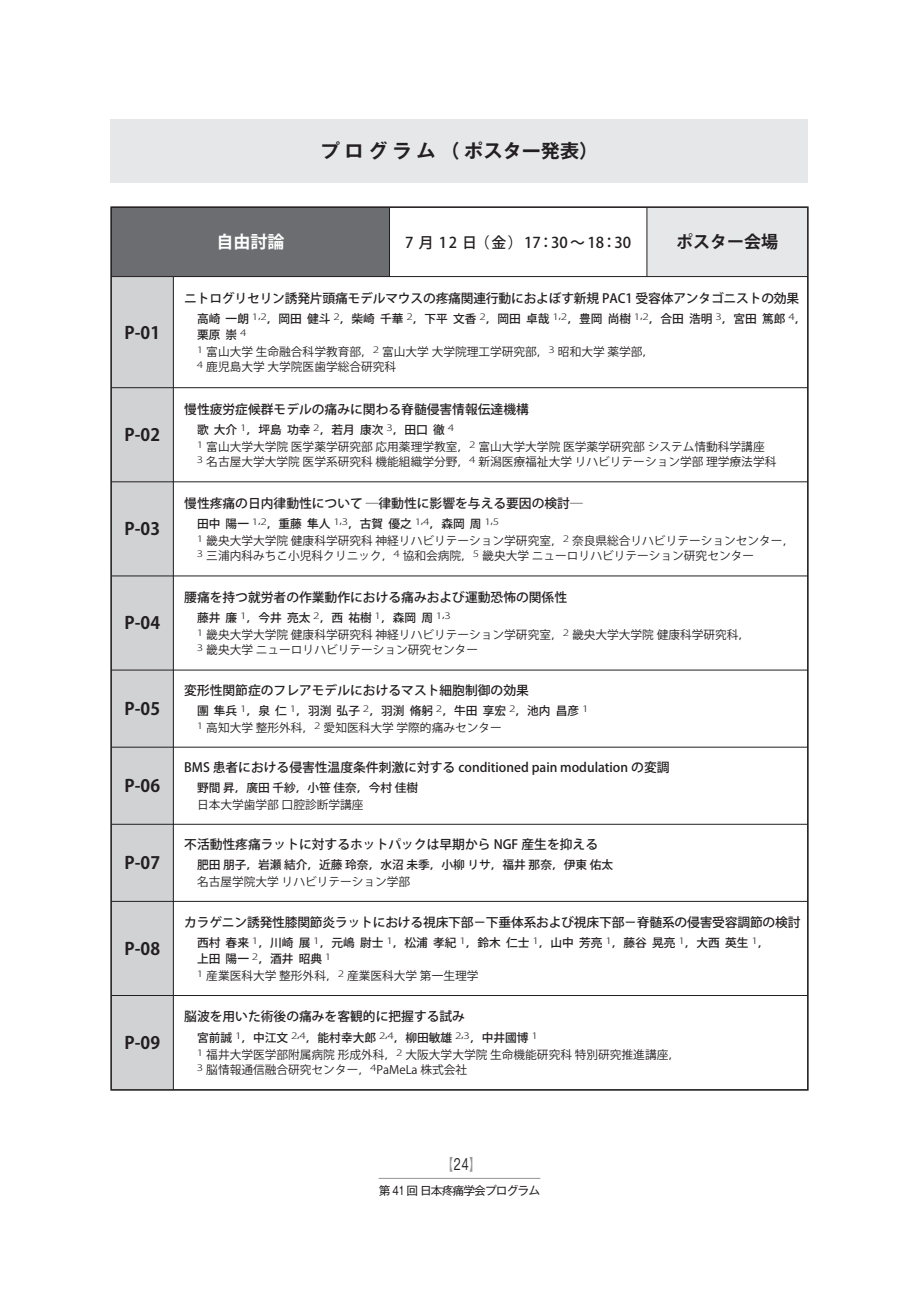
<style>
.page{position:relative;width:919px;height:1289px;background:#fff}
.page>*{position:absolute;margin:0;border:0;box-sizing:border-box;transform-origin:0 0}
.t1{font:700 19.2px "Gothic MB101 Pro De";color:#231f20}
.t2{font:700 16.95px "Koz Go Pro";color:#231f20}
.t3{font:700 16.95px "Koz Go Pro";color:#fff}
.t4{font:500 14.85px "Koz Go Pr 6 N";color:#231f20}
.t5{font:300 14.85px "Jun 101 Pro";color:#939598;scale:.75 1}
.t6{font:500 12.75px "Koz Go Pr 6 N";color:#231f20}
.t7{font:11.7px/14.9px "Koz Go Pro";color:#231f20}
.t8{font:500 11.7px/15.9px "Koz Go Pr 6 N";color:#231f20}
.t9{font:11.7px "Gothic MB101 Pro";letter-spacing:-.075em;color:#231f20}
.s1{font-family:"MOG Romaji B";font-weight:500;color:#231f20}
</style>
<div class="page">
<hr style="left:378px;top:1178px;width:162px;height:1px;background:#939598">
<div style="left:111px;top:207px;width:278px;height:69px;background:#6c6d70"></div>
<div style="left:647px;top:207px;width:160px;height:69px;background:#e6e7e9"></div>
<div style="left:111px;top:276px;width:62px;height:112px;background:#d1d2d4"></div>
<div style="left:111px;top:388px;width:62px;height:94px;background:#d1d2d4"></div>
<div style="left:111px;top:482px;width:62px;height:94px;background:#d1d2d4"></div>
<div style="left:111px;top:576px;width:62px;height:94px;background:#d1d2d4"></div>
<div style="left:111px;top:670px;width:62px;height:77px;background:#d1d2d4"></div>
<div style="left:111px;top:747px;width:62px;height:77px;background:#d1d2d4"></div>
<div style="left:111px;top:824px;width:62px;height:77px;background:#d1d2d4"></div>
<div style="left:111px;top:901px;width:62px;height:94px;background:#d1d2d4"></div>
<div style="left:111px;top:995px;width:62px;height:94px;background:#d1d2d4"></div>
<hr style="left:111px;top:207px;width:1px;height:882px;background:#231f20">
<hr style="left:173px;top:276px;width:1px;height:813px;background:#231f20">
<hr style="left:389px;top:207px;width:1px;height:70px;background:#231f20">
<hr style="left:646px;top:207px;width:1px;height:70px;background:#231f20">
<hr style="left:807px;top:207px;width:1px;height:882px;background:#231f20">
<hr style="left:111px;top:207px;width:696px;height:1px;background:#231f20">
<hr style="left:111px;top:276px;width:696px;height:1px;background:#231f20">
<hr style="left:111px;top:387px;width:696px;height:1px;background:#231f20">
<hr style="left:111px;top:481px;width:696px;height:1px;background:#231f20">
<hr style="left:111px;top:575px;width:696px;height:1px;background:#231f20">
<hr style="left:111px;top:669px;width:696px;height:1px;background:#231f20">
<hr style="left:111px;top:747px;width:696px;height:1px;background:#231f20">
<hr style="left:111px;top:824px;width:696px;height:1px;background:#231f20">
<hr style="left:111px;top:901px;width:696px;height:1px;background:#231f20">
<hr style="left:111px;top:995px;width:696px;height:1px;background:#231f20">
<hr style="left:111px;top:1089px;width:696px;height:1px;background:#231f20">
<div style="left:111px;top:119px;width:697px;height:64px;background:#e6e7e9"></div>
<h1 class="t1" style="left:320px;top:135px;width:279px">プログラム（ポスター発表）</h1>
<h2 class="t2" style="left:125px;top:321px;width:37px">P-01</h2>
<h2 class="t2" style="left:125px;top:424px;width:37px">P-02</h2>
<h2 class="t2" style="left:125px;top:518px;width:37px">P-03</h2>
<h2 class="t2" style="left:125px;top:612px;width:37px">P-04</h2>
<h2 class="t2" style="left:125px;top:698px;width:37px">P-05</h2>
<h2 class="t2" style="left:125px;top:775px;width:37px">P-06</h2>
<h2 class="t2" style="left:125px;top:852px;width:37px">P-07</h2>
<h2 class="t2" style="left:125px;top:937px;width:37px">P-08</h2>
<h2 class="t2" style="left:125px;top:1031px;width:37px">P-09</h2>
<h2 class="t3" style="left:216px;top:231px;width:70px">自由討論</h2>
<p class="t4" style="left:405px;top:234px;width:227px">7 月 12 日（金）17：30〜18：30</p>
<h2 class="t2" style="left:676px;top:231px;width:104px">ポスター会場</h2>
<p class="t6" style="left:184px;top:291px;width:616px">ニトログリセリン誘発片頭痛モデルマウスの疼痛関連行動におよぼす新規 PAC1 受容体アンタゴニストの効果</p>
<p class="t8" style="left:197px;top:311px;width:611px">高崎一朗 <sup>1</sup><sup>,</sup><sup>2</sup>，岡田健斗 <sup>2</sup>，柴崎千華 <sup>2</sup>，下平文香 <sup>2</sup>，岡田卓哉 <sup>1</sup><sup>,</sup><sup>2</sup>，豊岡尚樹 <sup>1</sup><sup>,</sup><sup>2</sup>，合田浩明 <sup>3</sup>，宮田篤郎 <sup>4</sup>，栗原崇<sup>4</sup></p>
<p class="t7" style="left:197px;top:345px;width:459px"><sup>1</sup> 富山大学生命融合科学教育部，<sup>2</sup> 富山大学大学院理工学研究部，<sup>3</sup> 昭和大学薬学部，<br><sup>4</sup> 鹿児島大学大学院医歯学総合研究科</p>
<p class="t6" style="left:184px;top:402px;width:346px">慢性疲労症候群モデルの痛みに関わる脊髄侵害情報伝達機構</p>
<p class="t8" style="left:197px;top:422px;width:258px">歌大介 <sup>1</sup>，坪島功幸 <sup>2</sup>，若月康次 <sup>3</sup>，田口徹 <sup>4</sup></p>
<p class="t7" style="left:197px;top:439px;width:581px"><sup>1</sup> 富山大学大学院医学薬学研究部応用薬理学教室，<sup>2</sup> 富山大学大学院医学薬学研究部システム情動科学講座<br><sup>3</sup> 名古屋大学大学院医学系研究科機能組織学分野，<sup>4</sup> 新潟医療福祉大学リハビリテーション学部理学療法学科</p>
<p class="t6" style="left:184px;top:496px;width:400px">慢性疼痛の日内律動性について ─律動性に影響を与える要因の検討─</p>
<p class="t8" style="left:197px;top:516px;width:304px">田中陽一 <sup>1</sup><sup>,</sup><sup>2</sup>，重藤隼人 <sup>1</sup><sup>,</sup><sup>3</sup>，古賀優之 <sup>1</sup><sup>,</sup><sup>4</sup>，森岡周 <sup>1</sup><sup>,</sup><sup>5</sup></p>
<p class="t7" style="left:197px;top:533px;width:599px"><sup>1</sup> 畿央大学大学院健康科学研究科神経リハビリテーション学研究室，<sup>2</sup> 奈良県総合リハビリテーションセンター，<br><sup>3</sup> 三浦内科みちこ小児科クリニック，<sup>4</sup> 協和会病院，<sup>5</sup> 畿央大学ニューロリハビリテーション研究センター</p>
<p class="t6" style="left:184px;top:590px;width:384px">腰痛を持つ就労者の作業動作における痛みおよび運動恐怖の関係性</p>
<p class="t8" style="left:197px;top:610px;width:255px">藤井廉 <sup>1</sup>，今井亮太 <sup>2</sup>，西祐樹 <sup>1</sup>，森岡周 <sup>1</sup><sup>,</sup><sup>3</sup></p>
<p class="t7" style="left:197px;top:627px;width:554px"><sup>1</sup> 畿央大学大学院健康科学研究科神経リハビリテーション学研究室，<sup>2</sup> 畿央大学大学院健康科学研究科，<br><sup>3</sup> 畿央大学ニューロリハビリテーション研究センター</p>
<p class="t6" style="left:184px;top:683px;width:346px">変形性関節症のフレアモデルにおけるマスト細胞制御の効果</p>
<p class="t8" style="left:197px;top:703px;width:393px">團隼兵 <sup>1</sup>，泉仁 <sup>1</sup>，羽渕弘子 <sup>2</sup>，羽渕脩躬 <sup>2</sup>，牛田享宏 <sup>2</sup>，池内昌彦 <sup>1</sup></p>
<p class="t7" style="left:197px;top:720px;width:306px"><sup>1</sup> 高知大学整形外科，<sup>2</sup> 愛知医科大学学際的痛みセンター</p>
<p class="t6" style="left:184px;top:760px;width:487px">BMS 患者における侵害性温度条件刺激に対する conditioned pain modulation の変調</p>
<p class="t8" style="left:197px;top:780px;width:222px">野間昇，廣田千紗，小笹佳奈，今村佳樹</p>
<p class="t7" style="left:197px;top:797px;width:168px">日本大学歯学部口腔診断学講座</p>
<p class="t6" style="left:184px;top:837px;width:415px">不活動性疼痛ラットに対するホットパックは早期から NGF 産生を抑える</p>
<p class="t8" style="left:197px;top:857px;width:417px">肥田朋子，岩瀬結介，近藤玲奈，水沼未季，小柳リサ，福井那奈，伊東佑太</p>
<p class="t7" style="left:197px;top:875px;width:215px">名古屋学院大学リハビリテーション学部</p>
<p class="t6" style="left:184px;top:914px;width:617px">カラゲニン誘発性膝関節炎ラットにおける視床下部−下垂体系および視床下部−脊髄系の侵害受容調節の検討</p>
<p class="t8" style="left:197px;top:935px;width:574px">西村春来 <sup>1</sup>，川崎展 <sup>1</sup>，元嶋尉士 <sup>1</sup>，松浦孝紀 <sup>1</sup>，鈴木仁士 <sup>1</sup>，山中芳亮 <sup>1</sup>，藤谷晃亮 <sup>1</sup>，大西英生 <sup>1</sup>，上田陽一 <sup>2</sup>，酒井昭典 <sup>1</sup></p>
<p class="t7" style="left:197px;top:968px;width:283px"><sup>1</sup> 産業医科大学整形外科，<sup>2</sup> 産業医科大学第一生理学</p>
<p class="t6" style="left:184px;top:1009px;width:282px">脳波を用いた術後の痛みを客観的に把握する試み</p>
<p class="t8" style="left:197px;top:1029px;width:342px">宮前誠 <sup>1</sup>，中江文 <sup>2</sup><sup>,</sup><sup>4</sup>，能村幸大郎 <sup>2</sup><sup>,</sup><sup>4</sup>，柳田敏雄 <sup>2</sup><sup>,</sup><sup>3</sup>，中井國博 <sup>1</sup></p>
<p class="t7" style="left:197px;top:1047px;width:484px"><sup>1</sup> 福井大学医学部附属病院形成外科，<sup>2</sup> 大阪大学大学院生命機能研究科特別研究推進講座，<br><sup>3</sup> 脳情報通信融合研究センター，<sup>4</sup>PaMeLa 株式会社</p>
<p class="t5" style="left:442px;top:1152px;width:52px">【<span class="s1">24</span>】</p>
<p class="t9" style="left:379px;top:1180px;width:163px">第 41 回日本疼痛学会プログラム</p>
</div>
